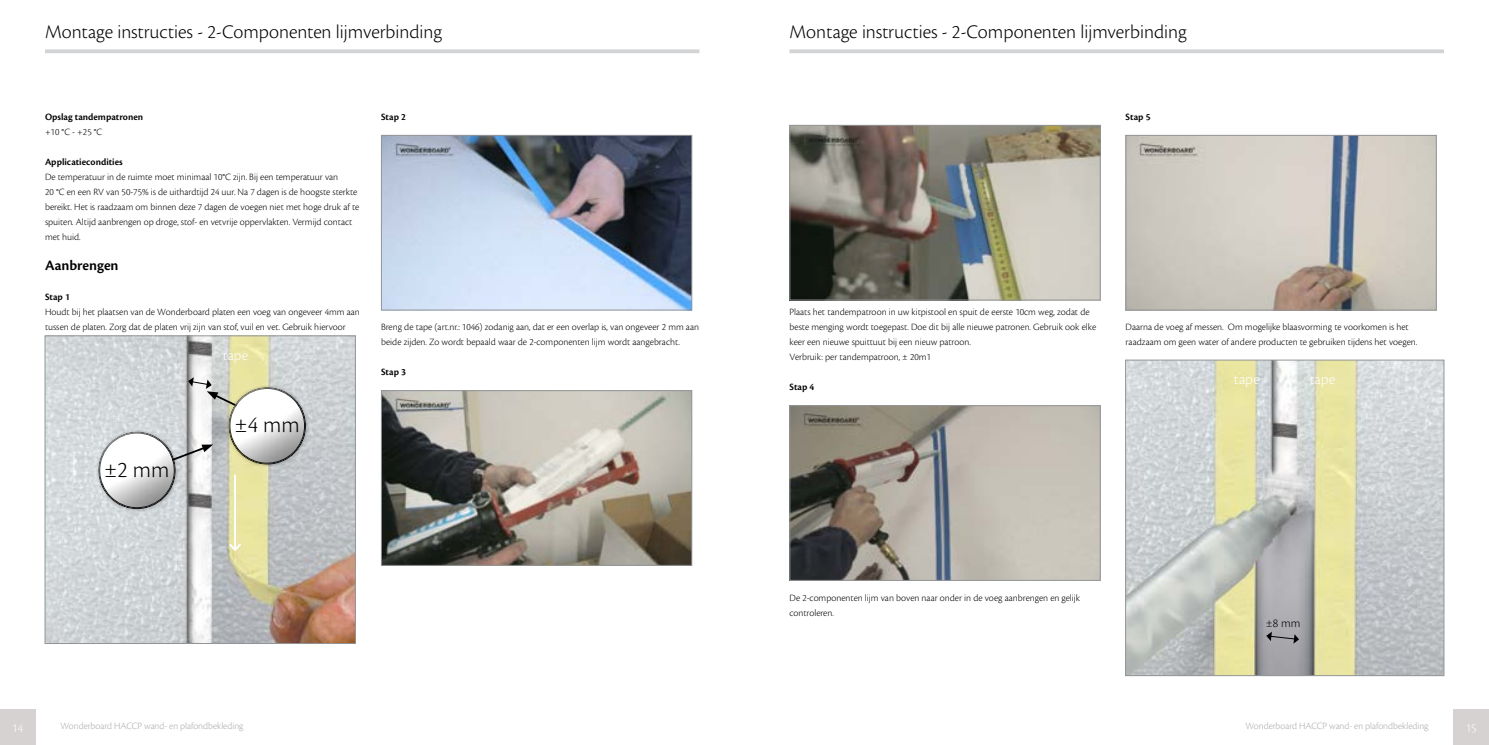
<style>
.page{position:relative;width:1489px;height:745px;background:#fff}
.page>*{position:absolute;margin:0;border:0;box-sizing:border-box;transform-origin:0 0}
.t1{font:300 23.62px "Cronos Pro";color:#000}
.t2{font:300 20px "Cronos Pro";color:#000}
.t3{font:300 15.5px "Cronos Pro";letter-spacing:.01em;color:#fff}
.t4{font:300 15.12px "Cronos Pro";color:#fff}
.t5{font:600 15px "Cronos Pro";color:#000}
.t6{font:12.5px "Cronos Pro Lt Subh";color:#fff}
.t7{font:300 12.5px "Cronos Pro";color:#000}
.t8{font:300 10px/15px "Cronos Pro";color:#000}
.t9{font:10px "Cronos Pro Lt Subh";color:#a7a9ac}
.t10{font:600 10px "Cronos Pro";color:#000}
</style>
<div class="page">
<div style="left:0;top:709px;width:35px;height:35px;background:#d6d2d1"></div>
<div style="left:1453px;top:709px;width:35px;height:35px;background:#d6d2d1"></div>
<svg style="left:789px;top:49px;width:654px;height:4px;background:#d5d7d8"></svg>
<svg style="left:45px;top:49px;width:654px;height:4px;background:#d5d7d8"></svg>
<img style="left:383px;top:137px;width:307px;height:171px">
<div style="left:381px;top:135px;width:311px;height:175px;border:1px solid #939598"></div>
<img style="left:383px;top:392px;width:307px;height:171px">
<div style="left:381px;top:390px;width:311px;height:175px;border:1px solid #939598"></div>
<img style="left:791px;top:127px;width:307px;height:171px">
<div style="left:789px;top:125px;width:311px;height:175px;border:1px solid #939598"></div>
<img style="left:791px;top:407px;width:307px;height:171px">
<div style="left:789px;top:405px;width:311px;height:175px;border:1px solid #939598"></div>
<img style="left:1127px;top:137px;width:307px;height:171px">
<div style="left:1125px;top:135px;width:311px;height:175px;border:1px solid #939598"></div>
<img style="left:47px;top:337px;width:307px;height:304px">
<div style="left:45px;top:335px;width:311px;height:308px;border:1px solid #939598"></div>
<div style="left:218px;top:378px;width:100px;height:68px;background:#ccd0d3"></div>
<div style="left:218px;top:393px;width:100px;height:72px;background:#000;opacity:.75"></div>
<div style="left:96px;top:429px;width:83px;height:83px;background:#000;opacity:.25"></div>
<svg style="left:98px;top:377px;width:208px;height:131px"></svg>
<div style="left:87px;top:422px;width:100px;height:69px;background:#fff;opacity:.75"></div>
<div style="left:87px;top:438px;width:100px;height:72px;background:#000;opacity:.75"></div>
<hr style="left:234px;top:474px;width:2px;height:75px;background:#fff">
<svg style="left:227px;top:541px;width:16px;height:11px"></svg>
<img style="left:1127px;top:361px;width:315px;height:312px">
<div style="left:1125px;top:359px;width:319px;height:316px;border:1px solid #939598"></div>
<svg style="left:1266px;top:631px;width:32px;height:12px"></svg>
<h2 class="t2" style="left:45px;top:20px;width:399px">Montage instructies - 2-Componenten lijmverbinding</h2>
<h2 class="t2" style="left:789px;top:20px;width:399px">Montage instructies - 2-Componenten lijmverbinding</h2>
<p class="t10" style="left:45px;top:111px;width:100px">Opslag tandempatronen</p>
<p class="t8" style="left:45px;top:124px;width:59px">+10 °C - +25 °C</p>
<p class="t10" style="left:45px;top:156px;width:79px">Applicatiecondities</p>
<p class="t8" style="left:45px;top:169px;width:316px">De temperatuur in de ruimte moet minimaal 10°C zijn. Bij een temperatuur van<br>20 °C en een RV van 50-75% is de uithardtijd 24 uur. Na 7 dagen is de hoogste sterkte bereikt. Het is raadzaam om binnen deze 7 dagen de voegen niet met hoge druk af te spuiten. Altijd aanbrengen op droge, stof- en vetvrije oppervlakten. Vermijd contact met huid.</p>
<h3 class="t5" style="left:45px;top:257px;width:75px">Aanbrengen</h3>
<p class="t10" style="left:45px;top:291px;width:26px">Stap 1</p>
<p class="t8" style="left:45px;top:304px;width:316px">Houdt bij het plaatsen van de Wonderboard platen een voeg van ongeveer 4mm aan tussen de platen. Zorg dat de platen vrij zijn van stof, vuil en vet. Gebruik hiervoor</p>
<h3 class="t4" style="left:223px;top:346px;width:27px">tape</h3>
<h1 class="t1" style="left:104px;top:455px;width:67px">±2 mm</h1>
<h1 class="t1" style="left:234px;top:411px;width:67px">±4 mm</h1>
<p class="t10" style="left:381px;top:111px;width:26px">Stap 2</p>
<p class="t8" style="left:381px;top:319px;width:319px">Breng de tape (art.nr.: 1046) zodanig aan, dat er een overlap is, van ongeveer 2 mm aan beide zijden. Zo wordt bepaald waar de 2-componenten lijm wordt aangebracht.</p>
<p class="t10" style="left:381px;top:366px;width:26px">Stap 3</p>
<p class="t10" style="left:1125px;top:111px;width:26px">Stap 5</p>
<p class="t8" style="left:789px;top:304px;width:308px">Plaats het tandempatroon in uw kitpistool en spuit de eerste 10cm weg, zodat de beste menging wordt toegepast. Doe dit bij alle nieuwe patronen. Gebruik ook elke keer een nieuwe spuittuut bij een nieuw patroon.<br>Verbruik: per tandempatroon, ± 20m1</p>
<p class="t10" style="left:789px;top:381px;width:26px">Stap 4</p>
<p class="t8" style="left:1125px;top:319px;width:293px">Daarna de voeg af messen. Om mogelijke blaasvorming te voorkomen is het raadzaam om geen water of andere producten te gebruiken tijdens het voegen.</p>
<h3 class="t3" style="left:1233px;top:370px;width:27px">tape</h3>
<h3 class="t3" style="left:1309px;top:370px;width:27px">tape</h3>
<p class="t8" style="left:789px;top:589px;width:292px">De 2-componenten lijm van boven naar onder in de voeg aanbrengen en gelijk controleren.</p>
<p class="t7" style="left:1265px;top:615px;width:36px">±8 mm</p>
<p class="t6" style="left:12px;top:720px;width:12px">14</p>
<p class="t9" style="left:60px;top:719px;width:184px">Wonderboard HACCP wand- en plafondbekleding</p>
<p class="t9" style="left:1245px;top:719px;width:184px">Wonderboard HACCP wand- en plafondbekleding</p>
<p class="t6" style="left:1465px;top:720px;width:12px">15</p>
</div>
